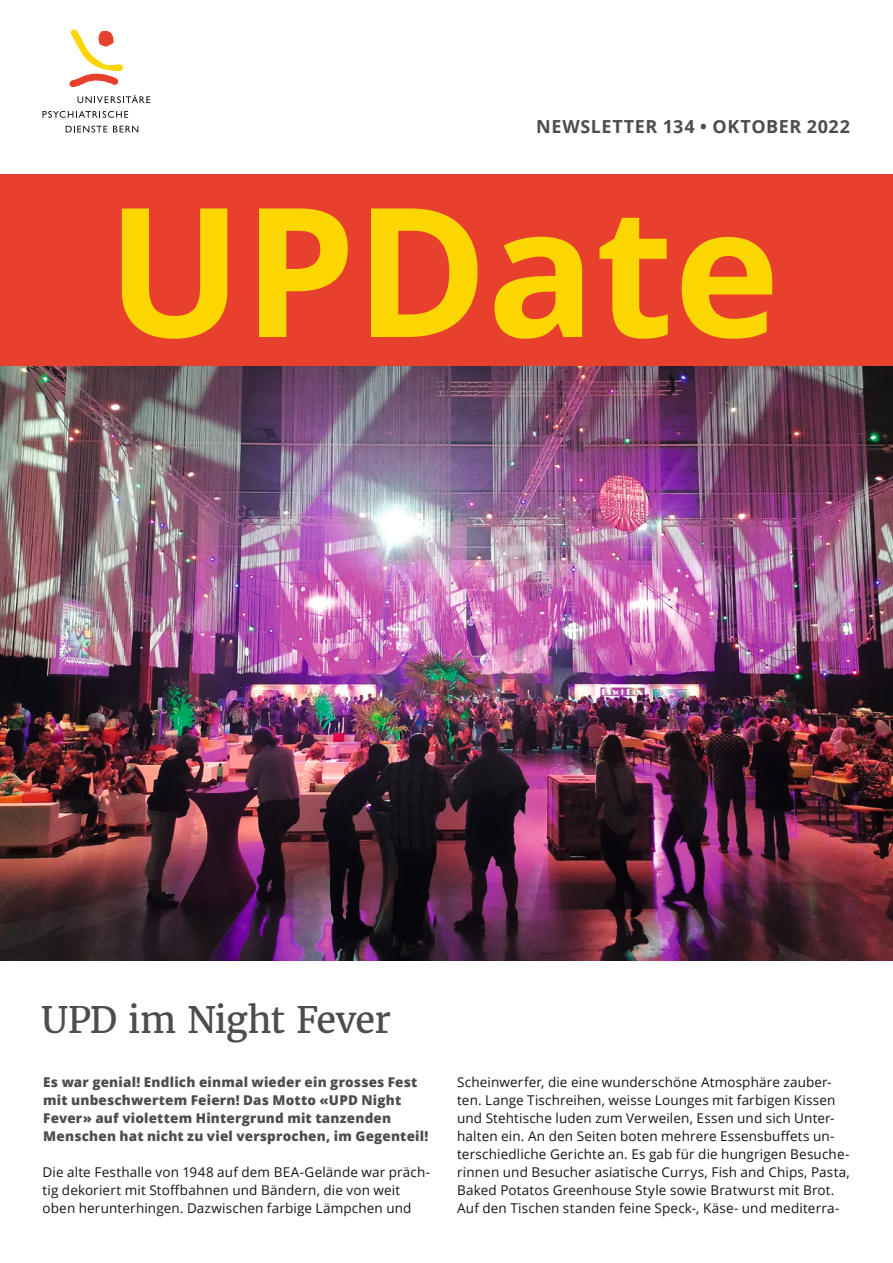
<style>
.page{position:relative;width:893px;height:1263px;background:#fff}
.page>*{position:absolute;margin:0;border:0;box-sizing:border-box;transform-origin:0 0}
.t1{font:700 180px "Open Sans";color:#fcd600}
.t2{font:36px "Merriweather";letter-spacing:-.025em;color:#4d4d4c}
.t3{font:700 18px "Open Sans";letter-spacing:.03em;color:#4d4d4c}
.t4{font:13.5px/18px "Open Sans";letter-spacing:.01em;color:#131413}
.t5{font:800 13.5px/18px "Open Sans";letter-spacing:.015em;color:#4d4d4c}
</style>
<div class="page">
<svg style="left:77px;top:95px;width:73px;height:8px"></svg>
<svg style="left:43px;top:111px;width:85px;height:7px"></svg>
<svg style="left:66px;top:126px;width:41px;height:7px"></svg>
<svg style="left:113px;top:126px;width:25px;height:6px"></svg>
<svg style="left:69px;top:30px;width:54px;height:57px"></svg>
<div style="left:0;top:174px;width:893px;height:193px;background:#e7412d"></div>
<img style="left:0;top:366px;width:893px;height:595px">
<h3 class="t3" style="left:536px;top:113px;width:315px">NEWSLETTER 134 • OKTOBER 2022</h3>
<h1 class="t1" style="left:107px;top:145px;width:675px">UPDate</h1>
<h2 class="t2" style="left:41px;top:997px;width:351px">UPD im Night Fever</h2>
<p class="t5" style="left:43px;top:1072px;width:387px">Es war genial! Endlich einmal wieder ein grosses Fest mit unbeschwertem Feiern! Das Motto «UPD Night Fever» auf violettem Hintergrund mit tanzenden Menschen hat nicht zu viel versprochen, im Gegenteil!</p>
<p class="t4" style="left:43px;top:1162px;width:389px">Die alte Festhalle von 1948 auf dem BEA-Gelände war präch&shy;tig dekoriert mit Stoffbahnen und Bändern, die von weit oben herunterhingen. Dazwischen farbige Lämpchen und</p>
<p class="t4" style="left:457px;top:1072px;width:394px">Scheinwerfer, die eine wunderschöne Atmosphäre zauber&shy;ten. Lange Tischreihen, weisse Lounges mit farbigen Kissen und Stehtische luden zum Verweilen, Essen und sich Unter&shy;halten ein. An den Seiten boten mehrere Essensbuffets un&shy;terschiedliche Gerichte an. Es gab für die hungrigen Besuche&shy;rinnen und Besucher asiatische Currys, Fish and Chips, Pasta, Baked Potatos Greenhouse Style sowie Bratwurst mit Brot.<br>Auf den Tischen standen feine Speck-, Käse- und mediterra-</p>
</div>
